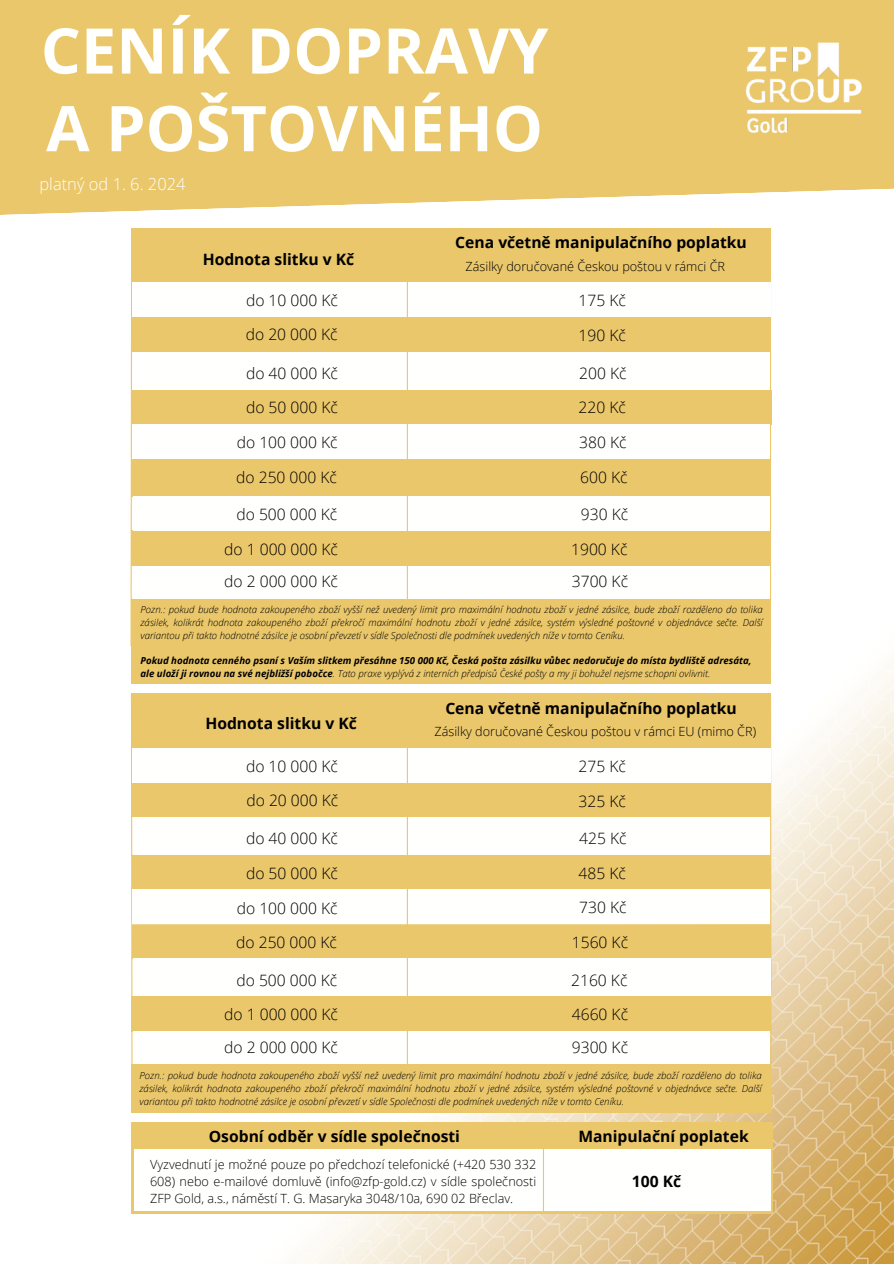
<style>
.page{position:relative;width:894px;height:1264px;background:#fff}
.page>*{position:absolute;margin:0;border:0;box-sizing:border-box;transform-origin:0 0}
.t1{font:700 63px/77.7px "Open Sans";color:#fffffe}
.t2{font:300 16.5px "Open Sans";color:#fffffe}
.t3{font:300 15.6px "Open Sans";color:#000}
.t4{font:700 15.6px "Open Sans";color:#000}
.t5{font:300 12.6px/17px "Open Sans";color:#000;text-align:justify}
.t6{font:italic 300 9.6px/12.9px "Open Sans";color:#000;text-align:justify}
.t7{font:italic 700 9.6px/12.9px "Open Sans";color:#000}
.s1{font-weight:300}
</style>
<div class="page">
<img style="left:131px;top:228px;width:762px;height:1035px">
<div style="left:0;top:0;width:893px;height:215px;background:#eac76b"></div>
<img style="left:726px;top:26px;width:155px;height:126px">
<div style="left:132px;top:390px;width:639px;height:34px;background:#eac76b"></div>
<div style="left:131px;top:530px;width:639px;height:35px;background:#eac76b"></div>
<svg style="left:130px;top:282px;width:3px;height:365px"></svg>
<div style="left:131px;top:228px;width:639px;height:54px;background:#eac76b"></div>
<div style="left:131px;top:317px;width:640px;height:34px;background:#eac76b"></div>
<hr style="left:769px;top:229px;width:1px;height:417px;background:#eac76b">
<hr style="left:132px;top:530px;width:637px;height:1px;background:#eac76b">
<div style="left:132px;top:459px;width:638px;height:37px;background:#eac76b"></div>
<hr style="left:132px;top:564px;width:636px;height:1px;background:#eac76b">
<div style="left:132px;top:282px;width:638px;height:35px;background:#fffffe"></div>
<div style="left:132px;top:351px;width:637px;height:38px;background:#fffffe"></div>
<div style="left:132px;top:424px;width:637px;height:31px;background:#fffffe"></div>
<div style="left:133px;top:496px;width:636px;height:34px;background:#fffffe"></div>
<div style="left:133px;top:565px;width:636px;height:33px;background:#fffffe"></div>
<hr style="left:406px;top:229px;width:2px;height:401px;background:#eac76b">
<div style="left:131px;top:598px;width:639px;height:85px;background:#eac76b"></div>
<div style="left:132px;top:855px;width:639px;height:34px;background:#eac76b"></div>
<div style="left:131px;top:996px;width:639px;height:35px;background:#eac76b"></div>
<svg style="left:130px;top:695px;width:3px;height:418px"></svg>
<hr style="left:133px;top:782px;width:636px;height:1px;background:#eac76b">
<div style="left:131px;top:693px;width:639px;height:55px;background:#eac76b"></div>
<div style="left:131px;top:783px;width:640px;height:34px;background:#eac76b"></div>
<svg style="left:769px;top:693px;width:3px;height:420px"></svg>
<hr style="left:132px;top:995px;width:637px;height:2px;background:#eac76b">
<hr style="left:133px;top:923px;width:636px;height:1px;background:#eac76b">
<div style="left:132px;top:924px;width:638px;height:34px;background:#eac76b"></div>
<hr style="left:132px;top:1030px;width:636px;height:1px;background:#eac76b">
<div style="left:132px;top:748px;width:638px;height:34px;background:#fffffe"></div>
<div style="left:132px;top:817px;width:637px;height:38px;background:#fffffe"></div>
<div style="left:132px;top:889px;width:637px;height:34px;background:#fffffe"></div>
<div style="left:133px;top:958px;width:637px;height:38px;background:#fffffe"></div>
<div style="left:133px;top:1031px;width:636px;height:33px;background:#fffffe"></div>
<hr style="left:406px;top:694px;width:2px;height:402px;background:#eac76b">
<div style="left:132px;top:1064px;width:638px;height:49px;background:#eac76b"></div>
<div style="left:132px;top:1122px;width:640px;height:91px;background:#eac76b"></div>
<div style="left:134px;top:1149px;width:636px;height:62px;background:#fffffe"></div>
<hr style="left:542px;top:1148px;width:2px;height:64px;background:#eac76b">
<h4 class="t1" style="left:41px;top:10px;width:509px">CENÍK DOPRAVY<br>A POŠTOVNÉHO</h4>
<p class="t2" style="left:39px;top:172px;width:148px">platný od 1. 6. 2024</p>
<h3 class="t4" style="left:203px;top:248px;width:153px">Hodnota slitku v Kč</h3>
<h5 class="t3" style="left:246px;top:289px;width:93px">do 10 000 Kč</h5>
<h4 class="t3" style="left:246px;top:323px;width:93px">do 20 000 Kč</h4>
<h4 class="t3" style="left:246px;top:362px;width:93px">do 40 000 Kč</h4>
<h4 class="t3" style="left:246px;top:396px;width:93px">do 50 000 Kč</h4>
<h4 class="t3" style="left:237px;top:431px;width:102px">do 100 000 Kč</h4>
<h4 class="t3" style="left:236px;top:466px;width:102px">do 250 000 Kč</h4>
<h4 class="t3" style="left:236px;top:503px;width:102px">do 500 000 Kč</h4>
<h3 class="t4" style="left:455px;top:231px;width:293px">Cena včetně manipulačního poplatku</h3>
<h4 class="t5" style="left:465px;top:257px;width:261px">Zásilky doručované Českou poštou v rámci ČR</h4>
<h4 class="t3" style="left:578px;top:289px;width:49px">175 Kč</h4>
<h4 class="t3" style="left:578px;top:325px;width:49px">190 Kč</h4>
<h4 class="t3" style="left:579px;top:362px;width:49px">200 Kč</h4>
<h4 class="t3" style="left:578px;top:396px;width:49px">220 Kč</h4>
<h4 class="t3" style="left:579px;top:431px;width:49px">380 Kč</h4>
<h4 class="t3" style="left:580px;top:466px;width:49px">600 Kč</h4>
<h4 class="t3" style="left:580px;top:503px;width:49px">930 Kč</h4>
<h4 class="t3" style="left:224px;top:538px;width:115px">do 1 000 000 Kč</h4>
<h4 class="t3" style="left:571px;top:538px;width:58px">1900 Kč</h4>
<h4 class="t3" style="left:224px;top:570px;width:115px">do 2 000 000 Kč</h4>
<h4 class="t3" style="left:571px;top:570px;width:58px">3700 Kč</h4>
<p class="t6" style="left:140px;top:602px;width:623px">Pozn.: pokud bude hodnota zakoupeného zboží vyšší než uvedený limit pro maximální hodnotu zboží v jedné zásilce, bude zboží rozděleno do tolika zásilek, kolikrát hodnota zakoupeného zboží překročí maximální hodnotu zboží v jedné zásilce, systém výsledné poštovné v objednávce sečte. Další variantou při takto hodnotné zásilce je osobní převzetí v sídle Společnosti dle podmínek uvedených níže v tomto Ceníku.</p>
<p class="t7" style="left:140px;top:654px;width:612px">Pokud hodnota cenného psaní s Vaším slitkem přesáhne 150 000 Kč, Česká pošta zásilku vůbec nedoručuje do místa bydliště adresáta, ale uloží ji rovnou na své nejbližší pobočce<span class="s1">. Tato praxe vyplývá z interních předpisů České pošty a my ji bohužel nejsme schopni ovlivnit.</span></p>
<h3 class="t4" style="left:445px;top:697px;width:293px">Cena včetně manipulačního poplatku</h3>
<h5 class="t4" style="left:205px;top:712px;width:153px">Hodnota slitku v Kč</h5>
<h4 class="t3" style="left:246px;top:755px;width:93px">do 10 000 Kč</h4>
<h4 class="t3" style="left:246px;top:789px;width:93px">do 20 000 Kč</h4>
<h4 class="t3" style="left:246px;top:827px;width:93px">do 40 000 Kč</h4>
<h4 class="t3" style="left:246px;top:862px;width:93px">do 50 000 Kč</h4>
<h4 class="t5" style="left:434px;top:723px;width:323px">Zásilky doručované Českou poštou v rámci EU (mimo ČR)</h4>
<h4 class="t3" style="left:578px;top:755px;width:49px">275 Kč</h4>
<h4 class="t3" style="left:578px;top:790px;width:49px">325 Kč</h4>
<h4 class="t3" style="left:579px;top:827px;width:49px">425 Kč</h4>
<h4 class="t3" style="left:578px;top:862px;width:49px">485 Kč</h4>
<h4 class="t3" style="left:237px;top:897px;width:102px">do 100 000 Kč</h4>
<h4 class="t3" style="left:236px;top:931px;width:102px">do 250 000 Kč</h4>
<h4 class="t3" style="left:236px;top:969px;width:102px">do 500 000 Kč</h4>
<h4 class="t3" style="left:579px;top:896px;width:49px">730 Kč</h4>
<h4 class="t3" style="left:571px;top:931px;width:58px">1560 Kč</h4>
<h4 class="t3" style="left:571px;top:969px;width:58px">2160 Kč</h4>
<h4 class="t3" style="left:224px;top:1003px;width:115px">do 1 000 000 Kč</h4>
<h2 class="t3" style="left:571px;top:1003px;width:58px">4660 Kč</h2>
<h4 class="t3" style="left:224px;top:1036px;width:115px">do 2 000 000 Kč</h4>
<h4 class="t3" style="left:571px;top:1036px;width:58px">9300 Kč</h4>
<p class="t6" style="left:139px;top:1068px;width:623px">Pozn.: pokud bude hodnota zakoupeného zboží vyšší než uvedený limit pro maximální hodnotu zboží v jedné zásilce, bude zboží rozděleno do tolika zásilek, kolikrát hodnota zakoupeného zboží překročí maximální hodnotu zboží v jedné zásilce, systém výsledné poštovné v objednávce sečte. Další variantou při takto hodnotné zásilce je osobní převzetí v sídle Společnosti dle podmínek uvedených níže v tomto Ceníku.</p>
<h3 class="t4" style="left:209px;top:1125px;width:252px">Osobní odběr v sídle společnosti</h3>
<h3 class="t4" style="left:578px;top:1125px;width:172px">Manipulační poplatek</h3>
<h5 class="t5" style="left:150px;top:1155px;width:387px">Vyzvednutí je možné pouze po předchozí telefonické (+420 530 332<br>608) nebo e-mailové domluvě (info@zfp-gold.cz) v sídle společnosti ZFP Gold, a.s., náměstí T. G. Masaryka 3048/10a, 690 02 Břeclav.</h5>
<h3 class="t4" style="left:631px;top:1170px;width:51px">100 Kč</h3>
</div>
